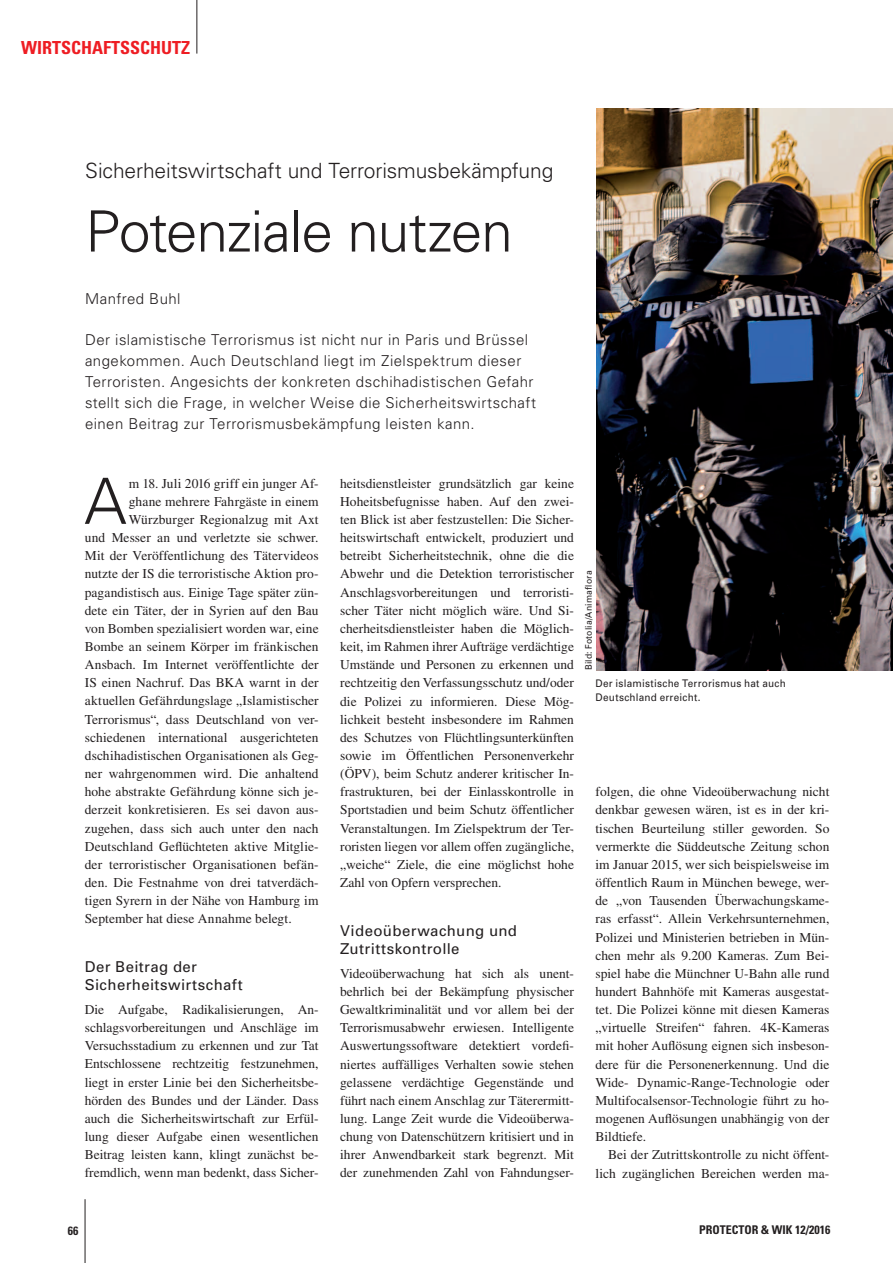
<style>
.page{position:relative;width:893px;height:1263px;background:#fff}
.page>*{position:absolute;margin:0;border:0;box-sizing:border-box;transform-origin:0 0}
.t1{font:300 63.75px "Univers";color:#231f20}
.t2{font:300 57px "Univers";letter-spacing:-.02em;color:#231f20}
.t3{font:300 21px "Univers";letter-spacing:-.005em;color:#231f20}
.t4{font:700 condensed 18px "Univers";color:#ee1d23}
.t5{font:300 15px/21px "Univers";letter-spacing:.03em;color:#231f20}
.t6{font:15px/18px "Univers";letter-spacing:.025em;color:#231f20}
.t7{font:13.5px/18.1px "Times";color:#231f20;text-align:justify}
.t8{font:700 condensed 12px "Univers";color:#231f20}
.t9{font:10.5px/13.5px "Univers";letter-spacing:.025em;color:#231f20;scale:.95 1}
.t10{font:9px "Univers";letter-spacing:.025em;color:#231f20;scale:.95 1}
</style>
<div class="page">
<hr style="left:85px;top:1199px;width:1px;height:64px;background:#231f20">
<hr style="left:196px;top:0;width:1px;height:54px;background:#231f20">
<img style="left:596px;top:109px;width:297px;height:561px">
<h3 class="t4" style="left:21px;top:36px;width:171px">WIRTSCHAFTSSCHUTZ</h3>
<h3 class="t3" style="left:85px;top:158px;width:470px">Sicherheitswirtschaft und Terrorismusbekämpfung</h3>
<h2 class="t2" style="left:85px;top:197px;width:429px">Potenziale nutzen</h2>
<p class="t5" style="left:85px;top:288px;width:97px">Manfred Buhl</p>
<p class="t5" style="left:85px;top:329px;width:453px">Der islamistische Terrorismus ist nicht nur in Paris und Brüssel angekommen. Auch Deutschland liegt im Zielspektrum dieser Terroristen. Angesichts der konkreten dschihadistischen Gefahr stellt sich die Frage, in welcher Weise die Sicherheitswirtschaft einen Beitrag zur Terrorismusbekämpfung leisten kann.</p>
<h1 class="t1" style="left:84px;top:463px;width:44px">A</h1>
<p class="t7" style="left:129px;top:474px;width:191px">m 18. Juli 2016 griff ein junger Af-</p>
<p class="t7" style="left:129px;top:492px;width:191px">ghane mehrere Fahrgäste in einem</p>
<p class="t7" style="left:129px;top:510px;width:191px">Würzburger Regionalzug mit Axt</p>
<p class="t7" style="left:85px;top:528px;width:235px">und Messer an und verletzte sie schwer.</p>
<p class="t7" style="left:85px;top:546px;width:235px">Mit der Veröffentlichung des Tätervideos</p>
<p class="t7" style="left:85px;top:565px;width:235px">nutzte der IS die terroristische Aktion pro-</p>
<p class="t7" style="left:85px;top:583px;width:235px">pagandistisch aus. Einige Tage später zün-</p>
<p class="t7" style="left:85px;top:601px;width:235px">dete ein Täter, der in Syrien auf den Bau</p>
<p class="t7" style="left:85px;top:619px;width:235px">von Bomben spezialisiert worden war, eine</p>
<p class="t7" style="left:85px;top:637px;width:235px">Bombe an seinem Körper im fränkischen</p>
<p class="t7" style="left:85px;top:655px;width:235px">Ansbach. Im Internet veröffentlichte der</p>
<p class="t7" style="left:85px;top:674px;width:235px">IS einen Nachruf. Das BKA warnt in der</p>
<p class="t7" style="left:85px;top:692px;width:235px">aktuellen Gefährdungslage „Islamistischer</p>
<p class="t7" style="left:85px;top:710px;width:235px">Terrorismus“, dass Deutschland von ver-</p>
<p class="t7" style="left:85px;top:728px;width:235px">schiedenen international ausgerichteten</p>
<p class="t7" style="left:85px;top:746px;width:235px">dschihadistischen Organisationen als Geg-</p>
<p class="t7" style="left:85px;top:764px;width:235px">ner wahrgenommen wird. Die anhaltend</p>
<p class="t7" style="left:85px;top:782px;width:235px">hohe abstrakte Gefährdung könne sich je-</p>
<p class="t7" style="left:85px;top:801px;width:235px">derzeit konkretisieren. Es sei davon aus-</p>
<p class="t7" style="left:85px;top:819px;width:235px">zugehen, dass sich auch unter den nach</p>
<p class="t7" style="left:85px;top:837px;width:235px">Deutschland Geflüchteten aktive Mitglie-</p>
<p class="t7" style="left:85px;top:855px;width:235px">der terroristischer Organisationen befän-</p>
<p class="t7" style="left:85px;top:873px;width:235px">den. Die Festnahme von drei tatverdäch-</p>
<p class="t7" style="left:85px;top:891px;width:235px">tigen Syrern in der Nähe von Hamburg im</p>
<p class="t7" style="left:85px;top:910px;width:208px">September hat diese Annahme belegt.</p>
<p class="t6" style="left:85px;top:957px;width:160px">Der Beitrag der<br>Sicherheitswirtschaft</p>
<p class="t7" style="left:85px;top:1000px;width:235px">Die Aufgabe, Radikalisierungen, An&shy;schlagsvorbereitungen und Anschläge im Versuchsstadium zu erkennen und zur Tat Entschlossene rechtzeitig festzunehmen, liegt in erster Linie bei den Sicherheitsbe&shy;hörden des Bundes und der Länder. Dass auch die Sicherheitswirtschaft zur Erfül&shy;lung dieser Aufgabe einen wesentlichen Beitrag leisten kann, klingt zunächst be&shy;fremdlich, wenn man bedenkt, dass Sicher-</p>
<p class="t7" style="left:340px;top:474px;width:235px">heitsdienstleister grundsätzlich gar keine Hoheitsbefugnisse haben. Auf den zwei&shy;ten Blick ist aber festzustellen: Die Sicher&shy;heitswirtschaft entwickelt, produziert und betreibt Sicherheitstechnik, ohne die die Abwehr und die Detektion terroristischer Anschlagsvorbereitungen und terroristi&shy;scher Täter nicht möglich wäre. Und Si&shy;cherheitsdienstleister haben die Möglich&shy;keit, im Rahmen ihrer Aufträge verdächtige Umstände und Personen zu erkennen und rechtzeitig den Verfassungsschutz und/oder die Polizei zu informieren. Diese Mög&shy;lichkeit besteht insbesondere im Rahmen des Schutzes von Flüchtlingsunterkünften sowie im Öffentlichen Personenverkehr (ÖPV), beim Schutz anderer kritischer In&shy;frastrukturen, bei der Einlasskontrolle in Sportstadien und beim Schutz öffentlicher Veranstaltungen. Im Zielspektrum der Ter&shy;roristen liegen vor allem offen zugängliche, „weiche“ Ziele, die eine möglichst hohe Zahl von Opfern versprechen.</p>
<p class="t6" style="left:340px;top:921px;width:178px">Videoüberwachung und<br>Zutrittskontrolle</p>
<p class="t7" style="left:340px;top:964px;width:235px">Videoüberwachung hat sich als unent&shy;behrlich bei der Bekämpfung physischer Gewaltkriminalität und vor allem bei der Terrorismusabwehr erwiesen. Intelligente Auswertungssoftware detektiert vordefi&shy;niertes auffälliges Verhalten sowie stehen gelassene verdächtige Gegenstände und führt nach einem Anschlag zur Täterermitt&shy;lung. Lange Zeit wurde die Videoüberwa&shy;chung von Datenschützern kritisiert und in ihrer Anwendbarkeit stark begrenzt. Mit der zunehmenden Zahl von Fahndungser-</p>
<p class="t10" style="left:583px;top:670px;width:106px;rotate:-90deg">Bild: Fotolia/Animaflora</p>
<p class="t9" style="left:596px;top:676px;width:202px">Der islamistische Terrorismus hat auch<br>Deutschland erreicht.</p>
<p class="t7" style="left:595px;top:782px;width:235px">folgen, die ohne Videoüberwachung nicht denkbar gewesen wären, ist es in der kri&shy;tischen Beurteilung stiller geworden. So vermerkte die Süddeutsche Zeitung schon im Januar 2015, wer sich beispielsweise im öffentlich Raum in München bewege, wer&shy;de „von Tausenden Überwachungskame&shy;ras erfasst“. Allein Verkehrsunternehmen, Polizei und Ministerien betrieben in Mün&shy;chen mehr als 9.200 Kameras. Zum Bei&shy;spiel habe die Münchner U-Bahn alle rund hundert Bahnhöfe mit Kameras ausgestat&shy;tet. Die Polizei könne mit diesen Kameras „virtuelle Streifen“ fahren. 4K-Kameras mit hoher Auflösung eignen sich insbeson&shy;dere für die Personenerkennung. Und die Wide- Dynamic-Range-Technologie oder Multifocalsensor-Technologie führt zu ho&shy;mogenen Auflösungen unabhängig von der Bildtiefe.</p>
<p class="t7" style="left:595px;top:1146px;width:235px;text-align:right">Bei der Zutrittskontrolle zu nicht öffent&shy;lich zugänglichen Bereichen werden ma-</p>
<p class="t8" style="left:68px;top:1223px;width:12px">66</p>
<p class="t8" style="left:699px;top:1222px;width:133px">PROTECTOR &amp; WIK 12/2016</p>
</div>
